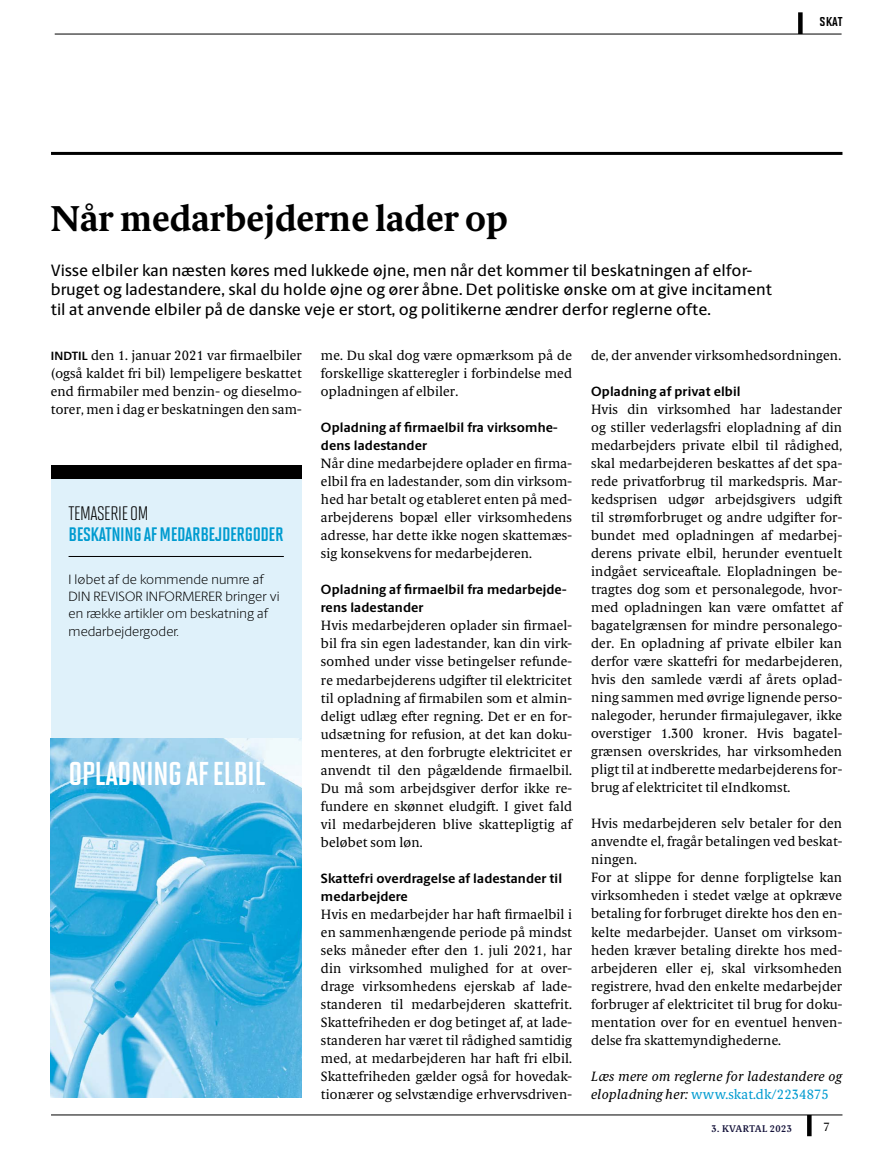
<style>
.page{position:relative;width:893px;height:1149px;background:#fff}
.page>*{position:absolute;margin:0;border:0;box-sizing:border-box;transform-origin:0 0}
.t1{font:700 36px "Berling Serif Text";color:#000}
.t2{font:33px "Solano Gothic MVB Bd Cap";letter-spacing:-.02em;color:#fff}
.t3{font:19.5px "Solano Gothic MVB Bd Cap";letter-spacing:-.02em;color:#009bd0}
.t4{font:19.5px "Solano Gothic MVB Rg Cap";letter-spacing:-.02em;color:#000}
.t5{font:500 16.5px/19.5px "Berling Sans";color:#000}
.t6{font:15px "Solano Gothic MVB Bd SC";color:#000}
.t7{font:13.5px/18px "Berling Serif Text";letter-spacing:.01em;color:#000;text-align:justify}
.t8{font:700 13.5px/18px "Berling Sans";letter-spacing:.01em;color:#000}
.t9{font:300 13.5px/17.2px "Berling Sans";letter-spacing:.01em;color:#000}
.t10{font:italic 13.5px/18px "Berling Serif Text";letter-spacing:.01em;color:#000}
.t11{font:12px "Berling Serif Text";color:#000}
.t12{font:600 9.75px "Berling Serif Text";letter-spacing:.04em;color:#131139}
.s1{font-family:"Berling Sans";font-weight:700;font-size:12px}
.s2{font-style:normal;color:#009bd0}
</style>
<div class="page">
<div style="left:807px;top:1114px;width:5px;height:21px;background:#000"></div>
<hr style="left:51px;top:1114px;width:791px;height:1px;background:#000">
<hr style="left:55px;top:34px;width:787px;height:1px;background:#000">
<hr style="left:51px;top:152px;width:791px;height:3px;background:#000">
<div style="left:798px;top:12px;width:5px;height:22px;background:#000"></div>
<div style="left:51px;top:465px;width:251px;height:628px;background:#dff1fa"></div>
<div style="left:51px;top:465px;width:251px;height:13px;background:#000"></div>
<hr style="left:69px;top:556px;width:215px;height:1px;background:#000">
<img style="left:51px;top:738px;width:251px;height:359px">
<p class="t6" style="left:820px;top:13px;width:24px">skat</p>
<h1 class="t1" style="left:51px;top:196px;width:459px">Når medarbejderne lader op</h1>
<p class="t5" style="left:51px;top:260px;width:723px">Visse elbiler kan næsten køres med lukkede øjne, men når det kommer til beskatningen af elfor&shy;bruget og ladestandere, skal du holde øjne og ører åbne. Det politiske ønske om at give incitament til at anvende elbiler på de danske veje er stort, og politikerne ændrer derfor reglerne ofte.</p>
<p class="t7" style="left:51px;top:346px;width:253px"><span class="s1">INDTIL</span> den 1. januar 2021 var firmaelbiler (også kaldet fri bil) lempeligere beskattet end firmabiler med benzin- og dieselmo&shy;torer, men i dag er beskatningen den sam-</p>
<p class="t7" style="left:321px;top:346px;width:253px">me. Du skal dog være opmærksom på de forskellige skatteregler i forbindelse med opladningen af elbiler.</p>
<p class="t8" style="left:321px;top:418px;width:238px">Opladning af firmaelbil fra virksomhe&shy;dens ladestander</p>
<p class="t7" style="left:321px;top:454px;width:253px">Når dine medarbejdere oplader en firma&shy;elbil fra en ladestander, som din virksom&shy;hed har betalt og etableret enten på med&shy;arbejderens bopæl eller virksomhedens adresse, har dette ikke nogen skattemæs&shy;sig konsekvens for medarbejderen.</p>
<p class="t8" style="left:321px;top:580px;width:247px">Opladning af firmaelbil fra medarbejde&shy;rens ladestander</p>
<p class="t7" style="left:321px;top:616px;width:253px">Hvis medarbejderen oplader sin firmael&shy;bil fra sin egen ladestander, kan din virk&shy;somhed under visse betingelser refunde&shy;re medarbejderens udgifter til elektricitet til opladning af firmabilen som et almin&shy;deligt udlæg efter regning. Det er en for&shy;udsætning for refusion, at det kan doku&shy;menteres, at den forbrugte elektricitet er anvendt til den pågældende firmaelbil.<br>Du må som arbejdsgiver derfor ikke re&shy;fundere en skønnet eludgift. I givet fald vil medarbejderen blive skattepligtig af beløbet som løn.</p>
<p class="t8" style="left:321px;top:868px;width:243px">Skattefri overdragelse af ladestander til medarbejdere</p>
<p class="t7" style="left:321px;top:904px;width:253px">Hvis en medarbejder har haft firmaelbil i en sammenhængende periode på mindst seks måneder efter den 1. juli 2021, har din virksomhed mulighed for at over&shy;drage virksomhedens ejerskab af lade&shy;standeren til medarbejderen skattefrit.<br>Skattefriheden er dog betinget af, at lade&shy;standeren har været til rådighed samtidig med, at medarbejderen har haft fri elbil.<br>Skattefriheden gælder også for hovedak&shy;tionærer og selvstændige erhvervsdriven-</p>
<p class="t7" style="left:591px;top:346px;width:252px">de, der anvender virksomhedsordningen.</p>
<p class="t8" style="left:591px;top:382px;width:151px">Opladning af privat elbil</p>
<p class="t7" style="left:591px;top:400px;width:253px">Hvis din virksomhed har ladestander og stiller vederlagsfri elopladning af din medarbejders private elbil til rådighed, skal medarbejderen beskattes af det spa&shy;rede privatforbrug til markedspris. Mar&shy;kedsprisen udgør arbejdsgivers udgift til strømforbruget og andre udgifter for&shy;bundet med opladningen af medarbej&shy;derens private elbil, herunder eventuelt indgået serviceaftale. Elopladningen be&shy;tragtes dog som et personalegode, hvor&shy;med opladningen kan være omfattet af bagatelgrænsen for mindre personalego&shy;der. En opladning af private elbiler kan derfor være skattefri for medarbejderen, hvis den samlede værdi af årets oplad&shy;ning sammen med øvrige lignende perso&shy;nalegoder, herunder firmajulegaver, ikke overstiger 1.300 kroner. Hvis bagatel&shy;grænsen overskrides, har virksomheden pligt til at indberette medarbejderens for&shy;brug af elektricitet til eIndkomst.</p>
<p class="t7" style="left:591px;top:814px;width:253px;text-align:left">Hvis medarbejderen selv betaler for den anvendte el, fragår betalingen ved beskat&shy;ningen.<br>For at slippe for denne forpligtelse kan virksomheden i stedet vælge at opkræve betaling for forbruget direkte hos den en&shy;kelte medarbejder. Uanset om virksom&shy;heden kræver betaling direkte hos med&shy;arbejderen eller ej, skal virksomheden registrere, hvad den enkelte medarbejder forbruger af elektricitet til brug for doku&shy;mentation over for en eventuel henven&shy;delse fra skattemyndighederne.</p>
<p class="t10" style="left:591px;top:1066px;width:253px">Læs mere om reglerne for ladestandere og elopladning her: <span class="s2">www.skat.dk/2234875</span></p>
<h3 class="t4" style="left:69px;top:502px;width:81px">TEMASERIE OM</h3>
<h3 class="t3" style="left:69px;top:523px;width:217px">BESKATNING AF MEDARBEJDERGODER</h3>
<p class="t9" style="left:69px;top:570px;width:213px">I løbet af de kommende numre af<br>DIN REVISOR INFORMERER bringer vi en række artikler om beskatning af medarbejdergoder.</p>
<h2 class="t2" style="left:69px;top:754px;width:198px">OPLADNING AF ELBIL</h2>
<p class="t12" style="left:711px;top:1121px;width:82px">3. KVARTAL 2023</p>
<p class="t11" style="left:823px;top:1119px;width:8px">7</p>
</div>
